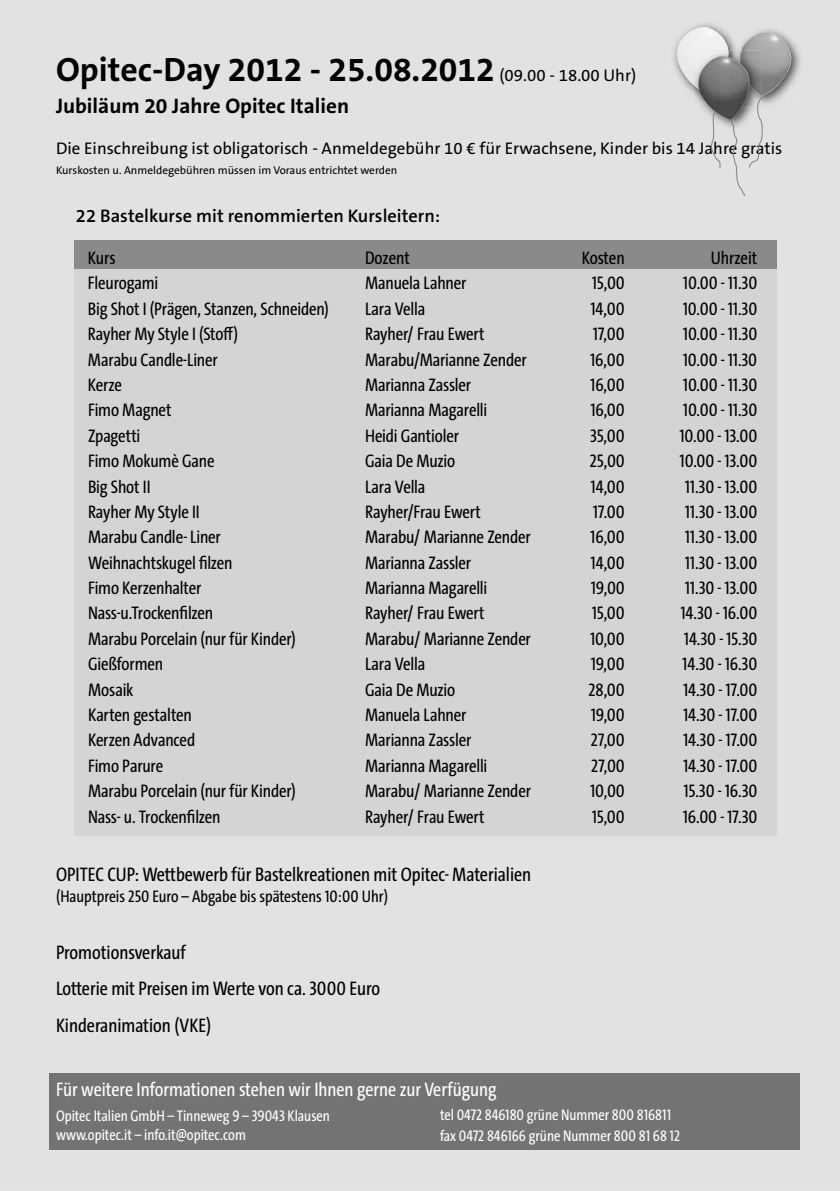
<style>
.page{position:relative;width:840px;height:1191px;background:#fff}
.page>*{position:absolute;margin:0;border:0;box-sizing:border-box;transform-origin:0 0}
.t1{font:700 33.8px "The Sans B W7";color:#000}
.t2{font:700 21.2px "The Sans B W7";color:#000}
.t3{font:19.8px/36.6px "The Sans Cd LF5 Plain";color:#000}
.t4{font:19.8px "The Sans Cd LF5 Plain";color:#fff}
.t5{font:18.4px "The Sans Cd LF5 Plain";letter-spacing:-.01em;color:#000}
.t6{font:600 18.4px "The Sans B W6";color:#000}
.t7{font:17px "The Sans B W5 Plain";color:#000}
.t8{font:17px "The Sans Cd LF5 Plain";color:#000}
.t9{font:15.6px/18.6px "The Sans Cd LF5 Plain";color:#fff}
.t10{font:11.2px "The Sans B W5 Plain";color:#000}
.s1{font-family:"The Sans B W5 Plain";font-weight:400;font-size:17px}
</style>
<div class="page">
<div style="left:0;top:0;width:839px;height:1187px;background:#e2e2e2"></div>
<div style="left:50px;top:1073px;width:749px;height:76px;background:#737373"></div>
<div style="left:75px;top:243px;width:701px;height:592px;background:#d4d4d4"></div>
<div style="left:75px;top:240px;width:701px;height:29px;background:#8a8a8a"></div>
<img style="left:758px;top:29px;width:43px;height:75px">
<img style="left:740px;top:32px;width:50px;height:65px">
<img style="left:673px;top:24px;width:60px;height:69px">
<img style="left:733px;top:43px;width:3px;height:7px">
<img style="left:676px;top:27px;width:52px;height:57px">
<img style="left:739px;top:50px;width:21px;height:46px">
<img style="left:692px;top:50px;width:47px;height:47px">
<img style="left:692px;top:50px;width:36px;height:42px">
<img style="left:696px;top:56px;width:53px;height:65px">
<svg style="left:730px;top:96px;width:32px;height:100px"></svg>
<svg style="left:710px;top:111px;width:11px;height:57px"></svg>
<h1 class="t1" style="left:56px;top:50px;width:581px">Opitec-Day 2012 - 25.08.2012 <span class="s1">(09.00 - 18.00 Uhr)</span></h1>
<p class="t2" style="left:56px;top:94px;width:294px">Jubiläum 20 Jahre Opitec Italien</p>
<p class="t7" style="left:56px;top:140px;width:727px">Die Einschreibung ist obligatorisch - Anmeldegebühr 10 € für Erwachsene, Kinder bis 14 Jahre gratis</p>
<p class="t10" style="left:56px;top:165px;width:343px">Kurskosten u. Anmeldegebühren müssen im Voraus entrichtet werden</p>
<p class="t6" style="left:76px;top:205px;width:365px">22 Bastelkurse mit renommierten Kursleitern:</p>
<p class="t5" style="left:88px;top:251px;width:29px">Kurs</p>
<p class="t5" style="left:365px;top:251px;width:46px">Dozent</p>
<p class="t5" style="left:581px;top:251px;width:44px">Kosten</p>
<p class="t5" style="left:710px;top:251px;width:48px">Uhrzeit</p>
<p class="t5" style="left:88px;top:276px;width:72px">Fleurogami</p>
<p class="t5" style="left:365px;top:276px;width:103px">Manuela Lahner</p>
<p class="t5" style="left:591px;top:276px;width:34px">15,00</p>
<p class="t5" style="left:682px;top:276px;width:76px">10.00 - 11.30</p>
<p class="t5" style="left:88px;top:302px;width:242px">Big Shot I (Prägen, Stanzen, Schneiden)</p>
<p class="t5" style="left:365px;top:302px;width:62px">Lara Vella</p>
<p class="t5" style="left:590px;top:302px;width:36px">14,00</p>
<p class="t5" style="left:682px;top:302px;width:76px">10.00 - 11.30</p>
<p class="t5" style="left:88px;top:327px;width:152px">Rayher My Style I (Stoff)</p>
<p class="t5" style="left:365px;top:327px;width:121px">Rayher/ Frau Ewert</p>
<p class="t5" style="left:592px;top:327px;width:33px">17,00</p>
<p class="t5" style="left:682px;top:327px;width:76px">10.00 - 11.30</p>
<p class="t5" style="left:88px;top:352px;width:131px">Marabu Candle-Liner</p>
<p class="t5" style="left:365px;top:352px;width:163px">Marabu/Marianne Zender</p>
<p class="t5" style="left:590px;top:352px;width:36px">16,00</p>
<p class="t5" style="left:682px;top:352px;width:76px">10.00 - 11.30</p>
<p class="t5" style="left:88px;top:378px;width:36px">Kerze</p>
<p class="t5" style="left:365px;top:378px;width:108px">Marianna Zassler</p>
<p class="t5" style="left:590px;top:378px;width:36px">16,00</p>
<p class="t5" style="left:682px;top:378px;width:76px">10.00 - 11.30</p>
<p class="t5" style="left:88px;top:403px;width:85px">Fimo Magnet</p>
<p class="t5" style="left:365px;top:403px;width:124px">Marianna Magarelli</p>
<p class="t5" style="left:590px;top:403px;width:36px">16,00</p>
<p class="t5" style="left:682px;top:403px;width:76px">10.00 - 11.30</p>
<p class="t5" style="left:88px;top:428px;width:54px">Zpagetti</p>
<p class="t5" style="left:365px;top:428px;width:95px">Heidi Gantioler</p>
<p class="t5" style="left:590px;top:428px;width:36px">35,00</p>
<p class="t5" style="left:679px;top:428px;width:79px">10.00 - 13.00</p>
<p class="t5" style="left:88px;top:454px;width:128px">Fimo Mokumè Gane</p>
<p class="t5" style="left:365px;top:454px;width:91px">Gaia De Muzio</p>
<p class="t5" style="left:589px;top:454px;width:36px">25,00</p>
<p class="t5" style="left:679px;top:454px;width:79px">10.00 - 13.00</p>
<p class="t5" style="left:88px;top:479px;width:64px">Big Shot II</p>
<p class="t5" style="left:365px;top:479px;width:62px">Lara Vella</p>
<p class="t5" style="left:590px;top:479px;width:36px">14,00</p>
<p class="t5" style="left:684px;top:479px;width:74px">11.30 - 13.00</p>
<p class="t5" style="left:88px;top:505px;width:113px">Rayher My Style II</p>
<p class="t5" style="left:365px;top:505px;width:117px">Rayher/Frau Ewert</p>
<p class="t5" style="left:592px;top:505px;width:33px">17.00</p>
<p class="t5" style="left:684px;top:505px;width:74px">11.30 - 13.00</p>
<p class="t5" style="left:88px;top:530px;width:134px">Marabu Candle- Liner</p>
<p class="t5" style="left:365px;top:530px;width:167px">Marabu/ Marianne Zender</p>
<p class="t5" style="left:590px;top:530px;width:36px">16,00</p>
<p class="t5" style="left:684px;top:530px;width:74px">11.30 - 13.00</p>
<p class="t5" style="left:88px;top:555px;width:146px">Weihnachtskugel filzen</p>
<p class="t5" style="left:365px;top:555px;width:108px">Marianna Zassler</p>
<p class="t5" style="left:590px;top:555px;width:36px">14,00</p>
<p class="t5" style="left:684px;top:555px;width:74px">11.30 - 13.00</p>
<p class="t5" style="left:88px;top:581px;width:115px">Fimo Kerzenhalter</p>
<p class="t5" style="left:365px;top:581px;width:124px">Marianna Magarelli</p>
<p class="t5" style="left:590px;top:581px;width:35px">19,00</p>
<p class="t5" style="left:684px;top:581px;width:74px">11.30 - 13.00</p>
<p class="t5" style="left:88px;top:606px;width:127px">Nass-u.Trockenfilzen</p>
<p class="t5" style="left:365px;top:606px;width:121px">Rayher/ Frau Ewert</p>
<p class="t5" style="left:591px;top:606px;width:34px">15,00</p>
<p class="t5" style="left:680px;top:606px;width:78px">14.30 - 16.00</p>
<p class="t5" style="left:88px;top:632px;width:209px">Marabu Porcelain (nur für Kinder)</p>
<p class="t5" style="left:365px;top:632px;width:167px">Marabu/ Marianne Zender</p>
<p class="t5" style="left:589px;top:632px;width:36px">10,00</p>
<p class="t5" style="left:683px;top:632px;width:75px">14.30 - 15.30</p>
<p class="t5" style="left:88px;top:657px;width:76px">Gießformen</p>
<p class="t5" style="left:365px;top:657px;width:62px">Lara Vella</p>
<p class="t5" style="left:590px;top:657px;width:35px">19,00</p>
<p class="t5" style="left:682px;top:657px;width:76px">14.30 - 16.30</p>
<p class="t5" style="left:88px;top:682px;width:47px">Mosaik</p>
<p class="t5" style="left:365px;top:682px;width:91px">Gaia De Muzio</p>
<p class="t5" style="left:588px;top:682px;width:38px">28,00</p>
<p class="t5" style="left:682px;top:682px;width:76px">14.30 - 17.00</p>
<p class="t5" style="left:88px;top:708px;width:105px">Karten gestalten</p>
<p class="t5" style="left:365px;top:708px;width:103px">Manuela Lahner</p>
<p class="t5" style="left:590px;top:708px;width:35px">19,00</p>
<p class="t5" style="left:682px;top:708px;width:76px">14.30 - 17.00</p>
<p class="t5" style="left:88px;top:733px;width:109px">Kerzen Advanced</p>
<p class="t5" style="left:365px;top:733px;width:108px">Marianna Zassler</p>
<p class="t5" style="left:590px;top:733px;width:35px">27,00</p>
<p class="t5" style="left:682px;top:733px;width:76px">14.30 - 17.00</p>
<p class="t5" style="left:88px;top:758px;width:77px">Fimo Parure</p>
<p class="t5" style="left:365px;top:758px;width:124px">Marianna Magarelli</p>
<p class="t5" style="left:590px;top:758px;width:35px">27,00</p>
<p class="t5" style="left:682px;top:758px;width:76px">14.30 - 17.00</p>
<p class="t5" style="left:88px;top:784px;width:209px">Marabu Porcelain (nur für Kinder)</p>
<p class="t5" style="left:365px;top:784px;width:167px">Marabu/ Marianne Zender</p>
<p class="t5" style="left:589px;top:784px;width:36px">10,00</p>
<p class="t5" style="left:683px;top:784px;width:75px">15.30 - 16.30</p>
<p class="t5" style="left:88px;top:809px;width:134px">Nass- u. Trockenfilzen</p>
<p class="t5" style="left:365px;top:809px;width:121px">Rayher/ Frau Ewert</p>
<p class="t5" style="left:591px;top:809px;width:34px">15,00</p>
<p class="t5" style="left:682px;top:809px;width:76px">16.00 - 17.30</p>
<p class="t3" style="left:56px;top:858px;width:476px">OPITEC CUP: Wettbewerb für Bastelkreationen mit Opitec- Materialien</p>
<p class="t8" style="left:56px;top:889px;width:333px">(Hauptpreis 250 Euro – Abgabe bis spätestens 10:00 Uhr)</p>
<p class="t3" style="left:56px;top:935px;width:325px">Promotionsverkauf<br>Lotterie mit Preisen im Werte von ca. 3000 Euro<br>Kinderanimation (VKE)</p>
<p class="t4" style="left:56px;top:1081px;width:442px">Für weitere Informationen stehen wir Ihnen gerne zur Verfügung</p>
<p class="t9" style="left:56px;top:1108px;width:275px">Opitec Italien GmbH – Tinneweg 9 – 39043 Klausen www.opitec.it – info.it@opitec.com</p>
<p class="t9" style="left:440px;top:1106px;width:241px;line-height:20.2px">tel 0472 846180 grüne Nummer 800 816811 fax 0472 846166 grüne Nummer 800 81 68 12</p>
</div>
